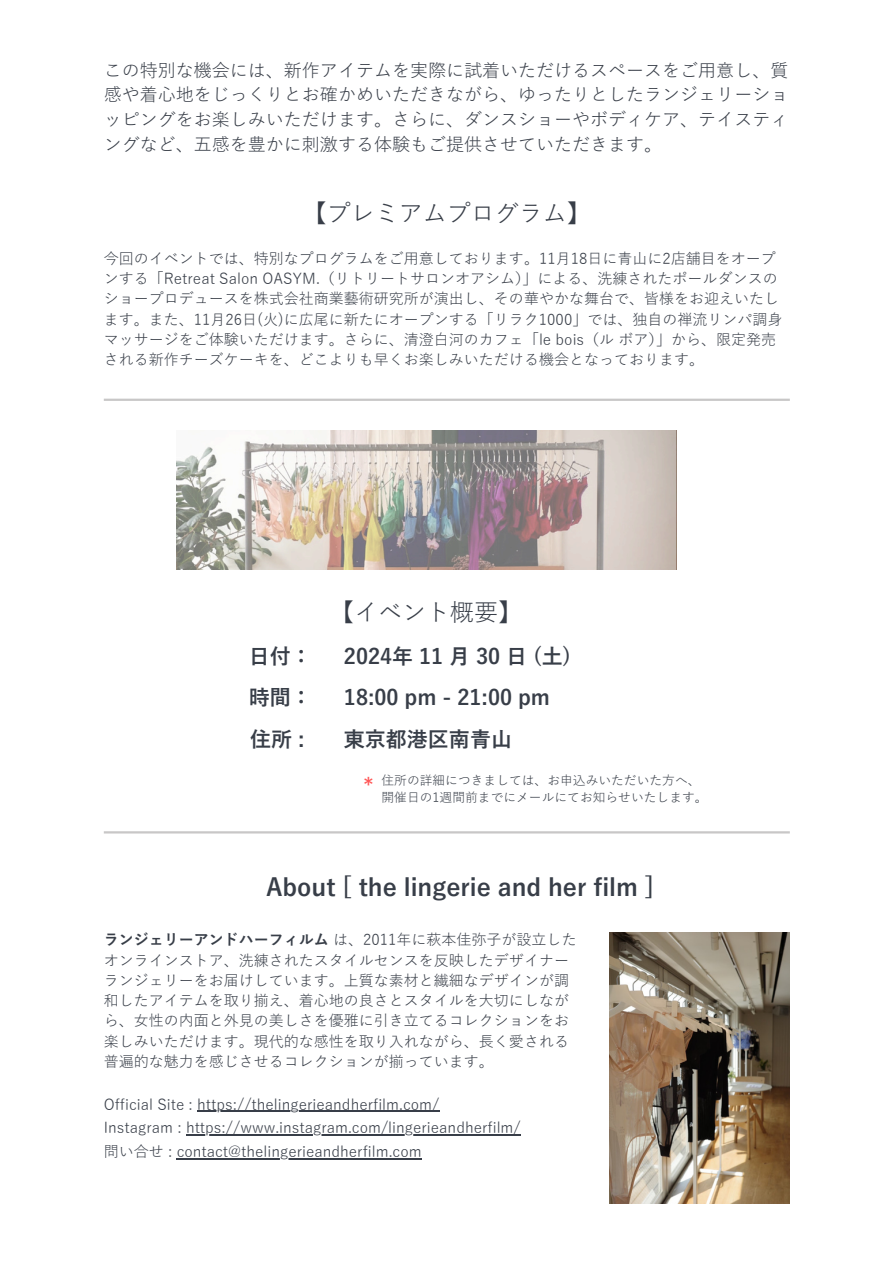
<style>
.page{position:relative;width:894px;height:1264px;background:#fff}
.page>*{position:absolute;margin:0;border:0;box-sizing:border-box;transform-origin:0 0}
.t1{font:700 24px "Yu Gothic";color:#383e48}
.t2{font:24px "Yu Gothic";color:#383e48}
.t3{font:700 21px/41.7px "Yu Gothic";color:#383e48;text-align:justify}
.t4{font:18px/24.8px "Yu Gothic";color:#383e48;text-align:justify}
.t5{font:15px/20.2px "Yu Gothic";color:#383e48}
.t6{font:12.75px/17px "Yu Gothic";color:#383e48}
.t7{font:12.75px "Canva Kafu Techno Std E";color:#ff5757}
.s1{font-weight:700}
</style>
<div class="page">
<hr style="left:104px;top:398px;width:685px;height:3px;background:#c8c7c7">
<img style="left:176px;top:430px;width:499px;height:140px">
<hr style="left:104px;top:831px;width:685px;height:2px;background:#c8c7c7">
<img style="left:609px;top:932px;width:180px;height:271px">
<hr style="left:197px;top:1110px;width:242px;height:1px;background:#383e48">
<hr style="left:186px;top:1134px;width:334px;height:1px;background:#383e48">
<hr style="left:177px;top:1158px;width:244px;height:1px;background:#383e48">
<p class="t4" style="left:104px;top:58px;width:686px">この特別な機会には、新作アイテムを実際に試着いただけるスペースをご用意し、質感や着心地をじっくりとお確かめいただきながら、ゆったりとしたランジェリーショッピングをお楽しみいただけます。さらに、ダンスショーやボディケア、テイスティングなど、五感を豊かに刺激する体験もご提供させていただきます。</p>
<h2 class="t2" style="left:302px;top:201px;width:289px">【プレミアムプログラム】</h2>
<h5 class="t5" style="left:104px;top:249px;width:677px">今回のイベントでは、特別なプログラムをご用意しております。11月 18日に青山に2店舗目をオープンする「Retreat Salon OASYM.（リトリートサロンオアシム）」による、洗練されたポールダンスのショープロデュースを株式会社商業藝術研究所が演出し、その華やかな舞台で、皆様をお迎えいたします。また、11月 26日 (火)に広尾に新たにオープンする「リラク1000」では、独自の禅流リンパ調身マッサージをご体験いただけます。さらに、清澄白河のカフェ「le bois（ルボア）」から、限定発売される新作チーズケーキを、どこよりも早くお楽しみいただける機会となっております。</h5>
<h2 class="t2" style="left:330px;top:599px;width:193px">【イベント概要】</h2>
<h3 class="t3" style="left:249px;top:636px;width:64px">日付：時間：住所 :</h3>
<h3 class="t3" style="left:344px;top:636px;width:228px;text-align:left">2024年 11 月 30 日 (土)<br>18:00 pm - 21:00 pm東京都港区南青山</h3>
<p class="t6" style="left:381px;top:772px;width:327px">住所の詳細につきましては、お申込みいただいた方へ、開催日の1週間前までにメールにてお知らせいたします。</p>
<p class="t7" style="left:362px;top:775px;width:14px">＊</p>
<h5 class="t1" style="left:266px;top:875px;width:390px">About [ the lingerie and her film ]</h5>
<h5 class="t5" style="left:104px;top:930px;width:474px"><span class="s1">ランジェリーアンドハーフィルム</span>は、2011年に萩本佳弥子が設立したオンラインストア、洗練されたスタイルセンスを反映したデザイナーランジェリーをお届けしています。上質な素材と繊細なデザインが調和したアイテムを取り揃え、着心地の良さとスタイルを大切にしながら、女性の内面と外見の美しさを優雅に引き立てるコレクションをお楽しみいただけます。現代的な感性を取り入れながら、長く愛される普遍的な魅力を感じさせるコレクションが揃っています。</h5>
<p class="t5" style="left:104px;top:1092px;width:418px;line-height:23.7px">Official Site : https://thelingerieandherfilm.com/<br>Instagram : https://www.instagram.com/lingerieandherfilm/問い合せ : contact@thelingerieandherfilm.com</p>
</div>
